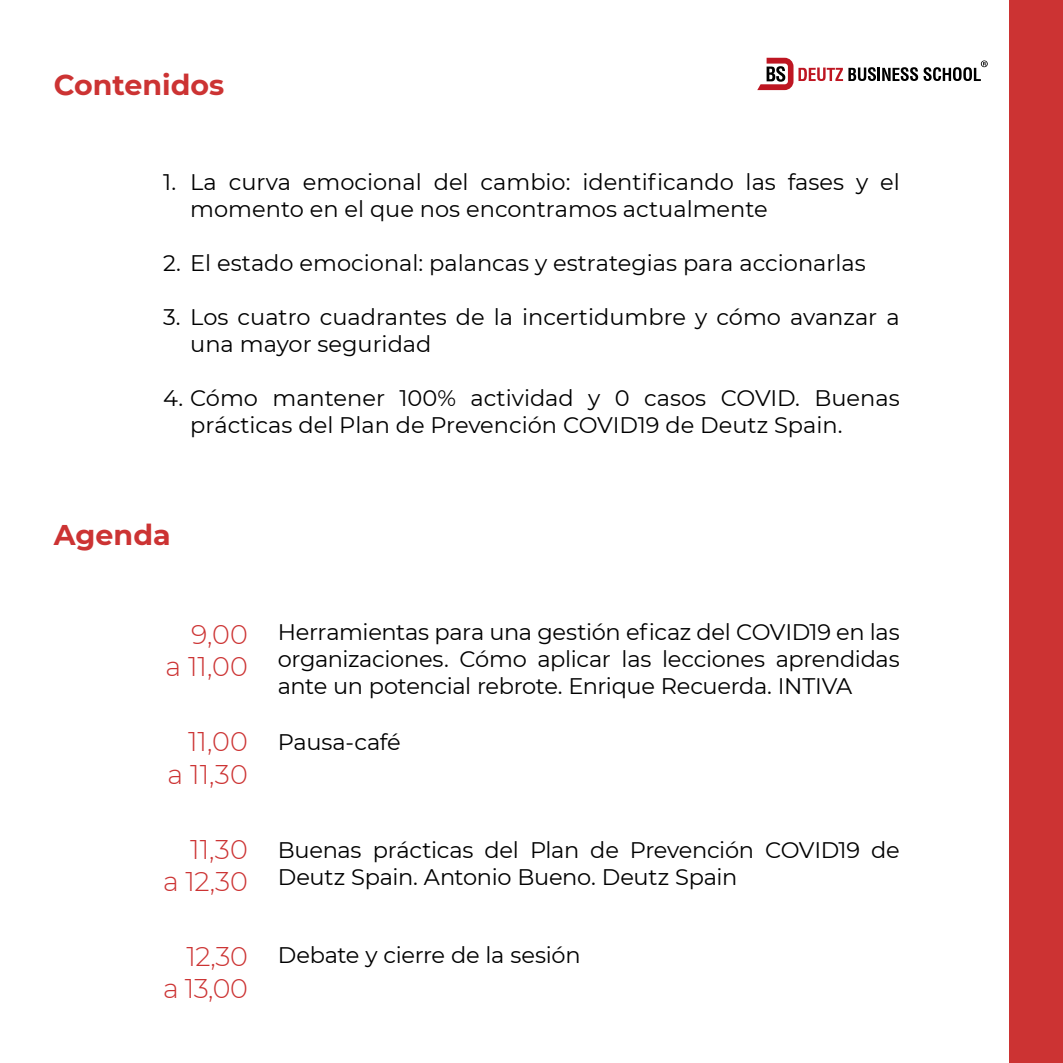
<style>
.page{position:relative;width:1063px;height:1063px;background:#fff}
.page>*{position:absolute;margin:0;border:0;box-sizing:border-box;transform-origin:0 0}
.t1{font:700 28.5px "Montserrat";color:#c33}
.t2{font:300 27px/32.4px "Montserrat";color:#c33;text-align:right}
.t3{font:22.5px/27px "Montserrat";color:#000}
</style>
<div class="page">
<svg style="left:757px;top:58px;width:161px;height:32px"></svg>
<svg style="left:924px;top:60px;width:64px;height:21px"></svg>
<div style="left:1009px;top:0;width:54px;height:1063px;background:#c33"></div>
<p class="t1" style="left:54px;top:64px;width:172px">Contenidos</p>
<p class="t3" style="left:190px;top:167px;width:711px;text-indent:-27px">1. La curva emocional del cambio: identificando las fases y el momento en el que nos encontramos actualmente</p>
<p class="t3" style="left:163px;top:248px;width:704px">2. El estado emocional: palancas y estrategias para accionarlas</p>
<p class="t3" style="left:190px;top:302px;width:711px;text-indent:-27px">3. Los cuatro cuadrantes de la incertidumbre y cómo avanzar a una mayor seguridad</p>
<p class="t3" style="left:190px;top:383px;width:711px;text-indent:-27px">4. Cómo mantener 100% actividad y 0 casos COVID. Buenas prácticas del Plan de Prevención COVID19 de Deutz Spain.</p>
<p class="t1" style="left:54px;top:514px;width:118px">Agenda</p>
<p class="t2" style="left:165px;top:617px;width:84px">9,00<br>a 11,00</p>
<p class="t2" style="left:168px;top:725px;width:82px">11,00 a 11,30</p>
<p class="t2" style="left:163px;top:832px;width:86px">11,30<br>a 12,30</p>
<p class="t2" style="left:163px;top:939px;width:86px">12,30<br>a 13,00</p>
<p class="t3" style="left:278px;top:617px;width:623px;text-align:justify">Herramientas para una gestión eficaz del COVID19 en las organizaciones. Cómo aplicar las lecciones aprendidas ante un potencial rebrote. Enrique Recuerda. INTIVA</p>
<p class="t3" style="left:278px;top:728px;width:125px">Pausa-café</p>
<p class="t3" style="left:278px;top:836px;width:623px">Buenas prácticas del Plan de Prevención COVID19 de<br>Deutz Spain. Antonio Bueno. Deutz Spain</p>
<p class="t3" style="left:278px;top:941px;width:304px">Debate y cierre de la sesión</p>
</div>
